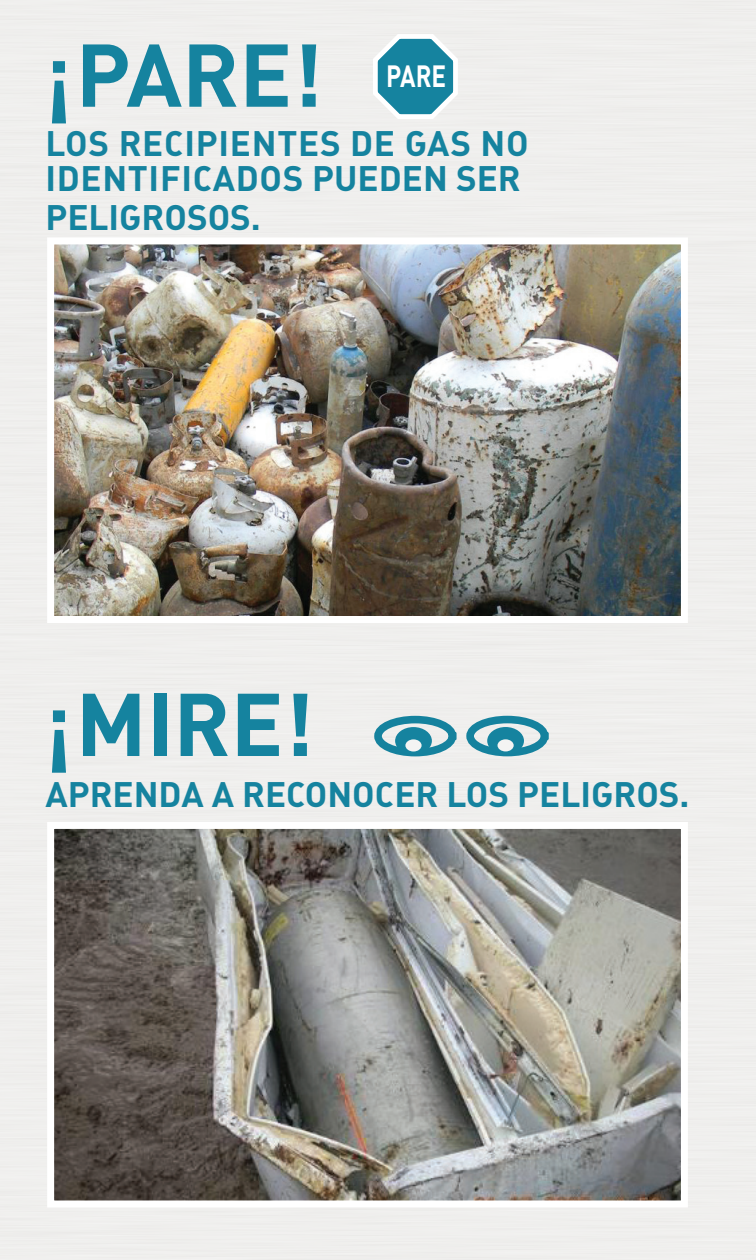
<style>
.page{position:relative;width:756px;height:1260px;background:#efefed}
.page>*{position:absolute;margin:0;border:0;box-sizing:border-box;transform-origin:0 0}
.t1{font:700 87.5px "DIN";color:#15839f}
.t2{font:700 35px/35px "DIN";letter-spacing:.02em;color:#15839f}
.t3{font:700 35px "DIN";color:#15839f}
.t4{font:700 30.45px "DIN";color:#fff;scale:.8 1}
</style>
<div class="page">
<svg style="left:371px;top:30px;width:89px;height:91px"></svg>
<img style="left:55px;top:245px;width:625px;height:370px">
<div style="left:47px;top:237px;width:641px;height:386px;border:7px solid #fff"></div>
<div style="left:466px;top:716px;width:82px;height:40px;border:8px solid #15829e;border-radius:50%"></div>
<div style="left:487px;top:727px;width:37px;height:28px;background:#15839f;border-radius:50%"></div>
<div style="left:498px;top:739px;width:16px;height:12px;background:#f4f4f3;border-radius:50%"></div>
<div style="left:374px;top:716px;width:82px;height:40px;border:8px solid #15829e;border-radius:50%"></div>
<div style="left:395px;top:727px;width:37px;height:28px;background:#15839f;border-radius:50%"></div>
<div style="left:405px;top:739px;width:17px;height:13px;background:#f4f4f3;border-radius:50%"></div>
<img style="left:55px;top:830px;width:625px;height:370px">
<div style="left:47px;top:822px;width:641px;height:386px;border:7px solid #fff"></div>
<h1 class="t1" style="left:45px;top:18px;width:279px">¡PARE!</h1>
<p class="t2" style="left:45px;top:124px;width:485px">LOS RECIPIENTES DE GAS NO<br>IDENTIFICADOS PUEDEN SER</p>
<p class="t3" style="left:45px;top:194px;width:217px">PELIGROSOS.</p>
<p class="t4" style="left:386px;top:56px;width:38px">PARE</p>
<h1 class="t1" style="left:45px;top:667px;width:270px">¡MIRE!</h1>
<p class="t3" style="left:45px;top:771px;width:646px">APRENDA A RECONOCER LOS PELIGROS.</p>
</div>
